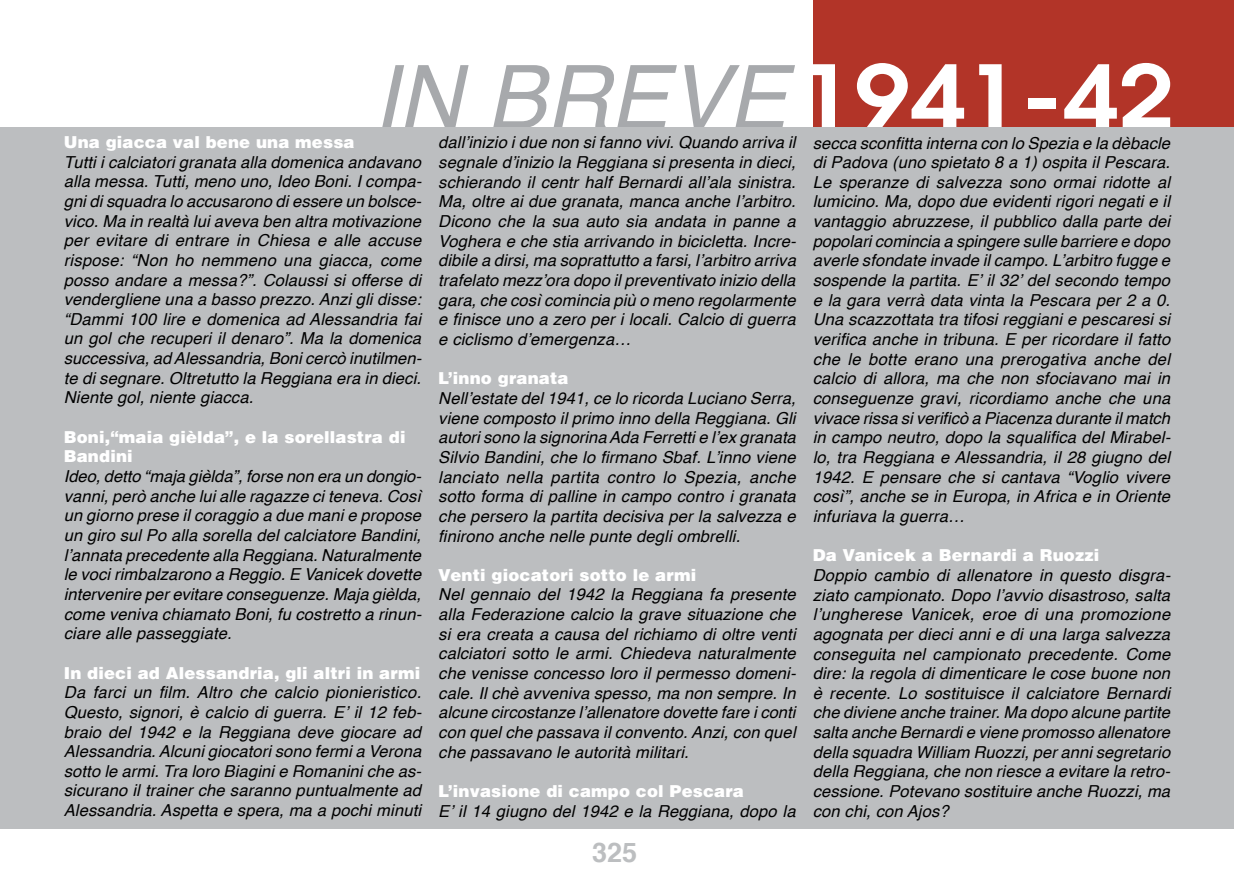
<style>
.page{position:relative;width:1234px;height:893px;background:#fff}
.page>*{position:absolute;margin:0;border:0;box-sizing:border-box;transform-origin:0 0}
.t1{font:italic 88.5px "Helvetica";color:#a7a9ac}
.t2{font:700 27px "Helvetica";color:#bcbec0}
.t3{font:italic 16.5px/19.6px "Helvetica";letter-spacing:.01em;color:#000;text-align:justify}
.t4{font:900 16.5px/19.6px "Helvetica";letter-spacing:.01em;color:#fff}
.s1{font-family:"Avant Garde";font-weight:600;font-style:normal;font-size:86.55px;color:#fff}
</style>
<div class="page">
<div style="left:812px;top:0;width:421px;height:128px;background:#b23428"></div>
<div style="left:0;top:128px;width:1233px;height:701px;background:#bcbec0"></div>
<h1 class="t1" style="left:373px;top:28px;width:801px">IN BREVE<span class="s1">1941-42</span></h1>
<p class="t4" style="left:64px;top:132px;width:292px">Una giacca val bene una messa</p>
<p class="t3" style="left:64px;top:152px;width:359px">Tutti i calciatori granata alla domenica andavano alla messa. Tutti, meno uno, Ideo Boni. I compa&shy;gni di squadra lo accusarono di essere un bolsce&shy;vico. Ma in realtà lui aveva ben altra motivazione per evitare di entrare in Chiesa e alle accuse rispose: “Non ho nemmeno una giacca, come posso andare a messa?”. Colaussi si offerse di vendergliene una a basso prezzo. Anzi gli disse: “Dammi 100 lire e domenica ad Alessandria fai un gol che recuperi il denaro”. Ma la domenica successiva, ad Alessandria, Boni cercò inutilmen&shy;te di segnare. Oltretutto la Reggiana era in dieci.<br>Niente gol, niente giacca.</p>
<p class="t4" style="left:64px;top:427px;width:343px">Boni,“maia gièlda”, e la sorellastra di<br>Bandini</p>
<p class="t3" style="left:64px;top:467px;width:359px">Ideo, detto “maja gièlda”, forse non era un dongio&shy;vanni, però anche lui alle ragazze ci teneva. Così un giorno prese il coraggio a due mani e propose un giro sul Po alla sorella del calciatore Bandini, l’annata precedente alla Reggiana. Naturalmente le voci rimbalzarono a Reggio. E Vanicek dovette intervenire per evitare conseguenze. Maja gièlda, come veniva chiamato Boni, fu costretto a rinun&shy;ciare alle passeggiate.</p>
<p class="t4" style="left:64px;top:662px;width:358px">In dieci ad Alessandria, gli altri in armi</p>
<p class="t3" style="left:64px;top:683px;width:359px">Da farci un film. Altro che calcio pionieristico.<br>Questo, signori, è calcio di guerra. E’ il 12 feb&shy;braio del 1942 e la Reggiana deve giocare ad Alessandria. Alcuni giocatori sono fermi a Verona sotto le armi. Tra loro Biagini e Romanini che as&shy;sicurano il trainer che saranno puntualmente ad Alessandria. Aspetta e spera, ma a pochi minuti</p>
<p class="t3" style="left:438px;top:133px;width:359px">dall’inizio i due non si fanno vivi. Quando arriva il segnale d’inizio la Reggiana si presenta in dieci, schierando il centr half Bernardi all’ala sinistra.<br>Ma, oltre ai due granata, manca anche l’arbitro.<br>Dicono che la sua auto sia andata in panne a Voghera e che stia arrivando in bicicletta. Incre&shy;dibile a dirsi, ma soprattutto a farsi, l’arbitro arriva trafelato mezz’ora dopo il preventivato inizio della gara, che così comincia più o meno regolarmente e finisce uno a zero per i locali. Calcio di guerra e ciclismo d’emergenza…</p>
<p class="t4" style="left:438px;top:368px;width:132px">L’inno granata</p>
<p class="t3" style="left:438px;top:389px;width:359px">Nell’estate del 1941, ce lo ricorda Luciano Serra, viene composto il primo inno della Reggiana. Gli autori sono la signorina Ada Ferretti e l’ex granata Silvio Bandini, che lo firmano Sbaf. L’inno viene lanciato nella partita contro lo Spezia, anche sotto forma di palline in campo contro i granata che persero la partita decisiva per la salvezza e finirono anche nelle punte degli ombrelli.</p>
<p class="t4" style="left:438px;top:565px;width:259px">Venti giocatori sotto le armi</p>
<p class="t3" style="left:438px;top:585px;width:359px">Nel gennaio del 1942 la Reggiana fa presente alla Federazione calcio la grave situazione che si era creata a causa del richiamo di oltre venti calciatori sotto le armi. Chiedeva naturalmente che venisse concesso loro il permesso domeni&shy;cale. Il chè avveniva spesso, ma non sempre. In alcune circostanze l’allenatore dovette fare i conti con quel che passava il convento. Anzi, con quel che passavano le autorità militari.</p>
<p class="t4" style="left:438px;top:781px;width:307px">L’invasione di campo col Pescara</p>
<p class="t3" style="left:438px;top:801px;width:359px">E’ il 14 giugno del 1942 e la Reggiana, dopo la</p>
<h2 class="t2" style="left:592px;top:831px;width:47px">325</h2>
<p class="t3" style="left:812px;top:133px;width:359px">secca sconfitta interna con lo Spezia e la dèbacle di Padova (uno spietato 8 a 1) ospita il Pescara.<br>Le speranze di salvezza sono ormai ridotte al lumicino. Ma, dopo due evidenti rigori negati e il vantaggio abruzzese, il pubblico dalla parte dei popolari comincia a spingere sulle barriere e dopo averle sfondate invade il campo. L’arbitro fugge e sospende la partita. E’ il 32’ del secondo tempo e la gara verrà data vinta la Pescara per 2 a 0.<br>Una scazzottata tra tifosi reggiani e pescaresi si verifica anche in tribuna. E per ricordare il fatto che le botte erano una prerogativa anche del calcio di allora, ma che non sfociavano mai in conseguenze gravi, ricordiamo anche che una vivace rissa si verificò a Piacenza durante il match in campo neutro, dopo la squalifica del Mirabel&shy;lo, tra Reggiana e Alessandria, il 28 giugno del 1942. E pensare che si cantava “Voglio vivere così”, anche se in Europa, in Africa e in Oriente infuriava la guerra…</p>
<p class="t4" style="left:812px;top:545px;width:288px">Da Vanicek a Bernardi a Ruozzi</p>
<p class="t3" style="left:812px;top:566px;width:359px">Doppio cambio di allenatore in questo disgra&shy;ziato campionato. Dopo l’avvio disastroso, salta l’ungherese Vanicek, eroe di una promozione agognata per dieci anni e di una larga salvezza conseguita nel campionato precedente. Come dire: la regola di dimenticare le cose buone non è recente. Lo sostituisce il calciatore Bernardi che diviene anche trainer. Ma dopo alcune partite salta anche Bernardi e viene promosso allenatore della squadra William Ruozzi, per anni segretario della Reggiana, che non riesce a evitare la retro&shy;cessione. Potevano sostituire anche Ruozzi, ma con chi, con Ajos?</p>
</div>
